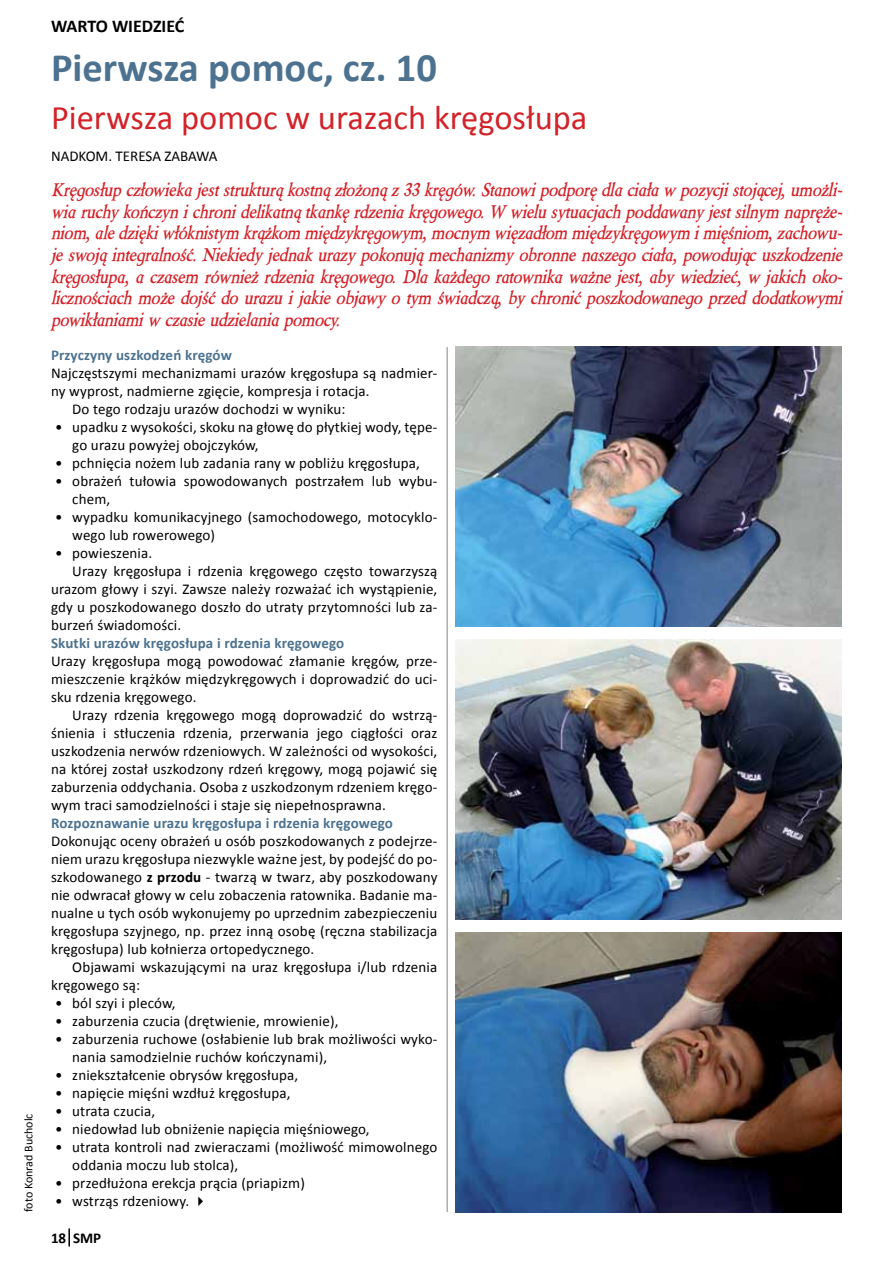
<style>
.page{position:relative;width:893px;height:1263px;background:#fff}
.page>*{position:absolute;margin:0;border:0;box-sizing:border-box;transform-origin:0 0}
.t1{font:700 40.5px "Calibri";color:#4c7290}
.t2{font:34.5px "Calibri";color:#d2232a}
.t3{font:italic 700 18px/21.6px "Berylium";color:#d2232a;text-align:justify}
.t4{font:700 18px "Calibri";color:#000}
.t5{font:15px/18px "Calibri";letter-spacing:.01em;color:#000}
.t6{font:700 15px "Calibri";letter-spacing:.01em;color:#4c7290}
.t7{font:700 15px "Calibri";color:#000}
.t8{font:12px "Calibri";color:#000}
.s1{font-weight:700}
</style>
<div class="page">
<svg style="left:68px;top:1228px;width:2px;height:18px"></svg>
<hr style="left:447px;top:347px;width:1px;height:865px;background:#000">
<img style="left:455px;top:346px;width:387px;height:280px">
<img style="left:456px;top:640px;width:386px;height:280px">
<img style="left:456px;top:932px;width:386px;height:280px">
<p class="t8" style="left:21px;top:1212px;width:100px;rotate:-90deg">foto Konrad Bucholc</p>
<p class="t4" style="left:51px;top:15px;width:135px">WARTO WIEDZIEĆ</p>
<h1 class="t1" style="left:51px;top:42px;width:387px">Pierwsza pomoc, cz. 10</h1>
<h2 class="t2" style="left:51px;top:95px;width:538px">Pierwsza pomoc w urazach kręgosłupa</h2>
<p class="t5" style="left:51px;top:147px;width:168px">NADKOM. TERESA ZABAWA</p>
<p class="t3" style="left:51px;top:180px;width:793px">Kręgosłup człowieka jest strukturą kostną złożoną z 33 kręgów. Stanowi podporę dla ciała w pozycji stojącej, umożli&shy;wia ruchy kończyn i chroni delikatną tkankę rdzenia kręgowego. W wielu sytuacjach poddawany jest silnym napręże&shy;niom, ale dzięki włóknistym krążkom międzykręgowym, mocnym więzadłom międzykręgowym i mięśniom, zachowu&shy;je swoją integralność. Niekiedy jednak urazy pokonują mechanizmy obronne naszego ciała, powodując uszkodzenie kręgosłupa, a czasem również rdzenia kręgowego. Dla każdego ratownika ważne jest, aby wiedzieć, w jakich oko&shy;licznościach może dojść do urazu i jakie objawy o tym świadczą, by chronić poszkodowanego przed dodatkowymi powikłaniami w czasie udzielania pomocy.</p>
<p class="t6" style="left:51px;top:345px;width:182px">Przyczyny uszkodzeń kręgów</p>
<p class="t5" style="left:51px;top:364px;width:388px">Najczęstszymi mechanizmami urazów kręgosłupa są nadmier-</p>
<p class="t5" style="left:51px;top:382px;width:320px">ny wyprost, nadmierne zgięcie, kompresja i rotacja.</p>
<p class="t5" style="left:72px;top:400px;width:275px">Do tego rodzaju urazów dochodzi w wyniku:</p>
<p class="t5" style="left:72px;top:418px;width:367px;text-indent:-17px">• upadku z wysokości, skoku na głowę do płytkiej wody, tępe&shy;go urazu powyżej obojczyków,</p>
<p class="t5" style="left:55px;top:454px;width:366px">• pchnięcia nożem lub zadania rany w pobliżu kręgosłupa,</p>
<p class="t5" style="left:72px;top:472px;width:367px;text-indent:-17px">• obrażeń tułowia spowodowanych postrzałem lub wybu&shy;chem,</p>
<p class="t5" style="left:72px;top:508px;width:367px;text-indent:-17px">• wypadku komunikacyjnego (samochodowego, motocyklo&shy;wego lub rowerowego)</p>
<p class="t5" style="left:55px;top:544px;width:99px">• powieszenia.</p>
<p class="t5" style="left:72px;top:562px;width:367px">Urazy kręgosłupa i rdzenia kręgowego często towarzyszą</p>
<p class="t5" style="left:51px;top:580px;width:388px">urazom głowy i szyi. Zawsze należy rozważać ich wystąpienie,</p>
<p class="t5" style="left:51px;top:598px;width:388px">gdy u poszkodowanego doszło do utraty przytomności lub za-</p>
<p class="t5" style="left:51px;top:616px;width:132px">burzeń świadomości.</p>
<p class="t6" style="left:51px;top:633px;width:295px">Skutki urazów kręgosłupa i rdzenia kręgowego</p>
<p class="t5" style="left:51px;top:652px;width:388px;text-align:justify">Urazy kręgosłupa mogą powodować złamanie kręgów, prze&shy;mieszczenie krążków międzykręgowych i doprowadzić do uci&shy;sku rdzenia kręgowego.</p>
<p class="t5" style="left:51px;top:706px;width:388px;text-align:justify;text-indent:21px">Urazy rdzenia kręgowego mogą doprowadzić do wstrzą&shy;śnienia i stłuczenia rdzenia, przerwania jego ciągłości oraz uszkodzenia nerwów rdzeniowych. W zależności od wysokości, na której został uszkodzony rdzeń kręgowy, mogą pojawić się zaburzenia oddychania. Osoba z uszkodzonym rdzeniem kręgo&shy;wym traci samodzielności i staje się niepełnosprawna.</p>
<p class="t6" style="left:51px;top:813px;width:343px">Rozpoznawanie urazu kręgosłupa i rdzenia kręgowego</p>
<p class="t5" style="left:51px;top:832px;width:388px;text-align:justify">Dokonując oceny obrażeń u osób poszkodowanych z podejrze&shy;niem urazu kręgosłupa niezwykle ważne jest, by podejść do po&shy;szkodowanego <span class="s1">z przodu</span> - twarzą w twarz, aby poszkodowany nie odwracał głowy w celu zobaczenia ratownika. Badanie ma&shy;nualne u tych osób wykonujemy po uprzednim zabezpieczeniu kręgosłupa szyjnego, np. przez inną osobę (ręczna stabilizacja kręgosłupa) lub kołnierza ortopedycznego.</p>
<p class="t5" style="left:51px;top:958px;width:388px;text-indent:21px">Objawami wskazującymi na uraz kręgosłupa i/lub rdzenia kręgowego są:</p>
<p class="t5" style="left:55px;top:994px;width:122px">• ból szyi i pleców,</p>
<p class="t5" style="left:55px;top:1012px;width:285px">• zaburzenia czucia (drętwienie, mrowienie),</p>
<p class="t5" style="left:72px;top:1030px;width:367px;text-indent:-17px">• zaburzenia ruchowe (osłabienie lub brak możliwości wyko&shy;nania samodzielnie ruchów kończynami),</p>
<p class="t5" style="left:55px;top:1066px;width:244px">• zniekształcenie obrysów kręgosłupa,</p>
<p class="t5" style="left:55px;top:1084px;width:237px">• napięcie mięśni wzdłuż kręgosłupa,</p>
<p class="t5" style="left:55px;top:1102px;width:102px">• utrata czucia,</p>
<p class="t5" style="left:55px;top:1120px;width:316px">• niedowład lub obniżenie napięcia mięśniowego,</p>
<p class="t5" style="left:72px;top:1138px;width:367px;text-indent:-17px">• utrata kontroli nad zwieraczami (możliwość mimowolnego oddania moczu lub stolca),</p>
<p class="t5" style="left:55px;top:1174px;width:251px">• przedłużona erekcja prącia (priapizm)</p>
<p class="t5" style="left:55px;top:1192px;width:154px">• wstrząs rdzeniowy. ✔</p>
<p class="t7" style="left:51px;top:1228px;width:52px">18 SMP</p>
</div>
